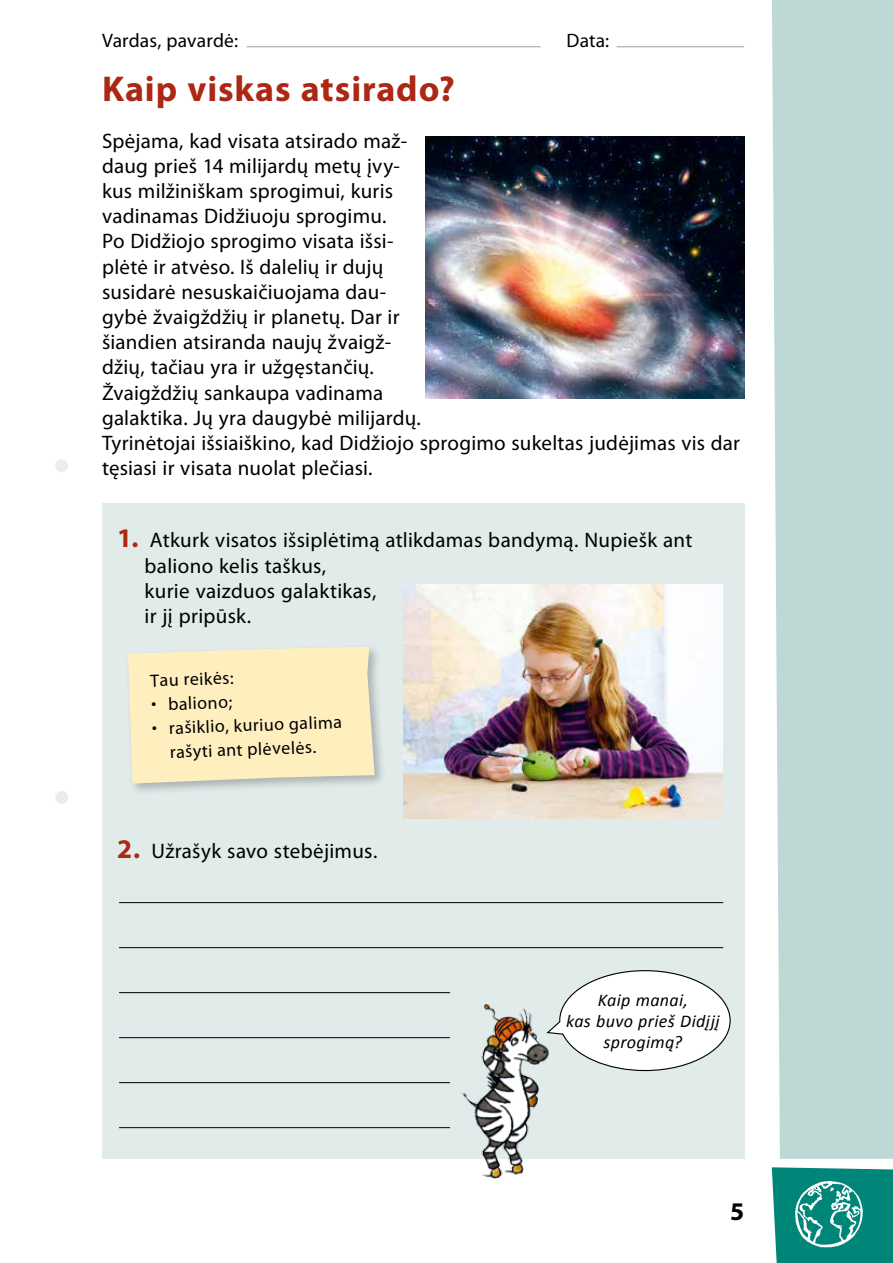
<style>
.page{position:relative;width:893px;height:1263px;background:#fff}
.page>*{position:absolute;margin:0;border:0;box-sizing:border-box;transform-origin:0 0}
.t1{font:700 36px "Myriad Pro";letter-spacing:.025em;color:#ac2714}
.t2{font:700 25.5px "Myriad Pro";color:#000}
.t3{font:21px/25.2px "Myriad Pro";letter-spacing:.01em;color:#000}
.t4{font:19.5px "Myriad Pro";letter-spacing:.01em;color:#000}
.t5{font:18px/24px "Myriad Pro";color:#000;text-align:center}
.t6{font:italic 18px/21px "Calibri";letter-spacing:.02em;color:#000;text-align:center}
.s1{font-weight:700;font-size:27px;color:#ac2714}
</style>
<div class="page">
<div style="left:772px;top:0;width:121px;height:1159px;background:#bed8d5"></div>
<svg style="left:772px;top:1167px;width:121px;height:96px;background:#108e81"></svg>
<img style="left:789px;top:1167px;width:89px;height:87px">
<hr style="left:247px;top:46px;width:294px;height:1px;background:#9c9c9d">
<hr style="left:617px;top:46px;width:127px;height:1px;background:#9c9c9d">
<div style="left:55px;top:459px;width:13px;height:13px;background:#ececec;border-radius:50%"></div>
<div style="left:55px;top:791px;width:13px;height:13px;background:#ececec;border-radius:50%"></div>
<div style="left:102px;top:503px;width:642px;height:656px;background:#e0ebea"></div>
<hr style="left:119px;top:902px;width:604px;height:1px;background:#000">
<hr style="left:119px;top:947px;width:604px;height:1px;background:#000">
<hr style="left:119px;top:992px;width:613px;height:1px;background:#000">
<hr style="left:119px;top:1037px;width:613px;height:1px;background:#000">
<hr style="left:119px;top:1082px;width:613px;height:1px;background:#000">
<hr style="left:119px;top:1127px;width:613px;height:1px;background:#000">
<img style="left:404px;top:584px;width:319px;height:234px">
<div style="left:451px;top:956px;width:289px;height:177px;background:#e0ebea"></div>
<svg style="left:552px;top:970px;width:179px;height:102px"></svg>
<div style="left:124px;top:643px;width:263px;height:153px;background:#000;opacity:.25"></div>
<svg style="left:128px;top:646px;width:247px;height:137px;background:#faecc0"></svg>
<img style="left:425px;top:137px;width:319px;height:262px">
<img style="left:460px;top:1004px;width:92px;height:175px">
<p class="t4" style="left:102px;top:27px;width:138px">Vardas, pavardė:</p>
<p class="t4" style="left:567px;top:27px;width:44px">Data:</p>
<h1 class="t1" style="left:102px;top:65px;width:354px">Kaip viskas atsirado?</h1>
<p class="t3" style="left:102px;top:127px;width:640px">Spėjama, kad visata atsirado maž-<br>daug prieš 14 milijardų metų įvy-<br>kus milžiniškam sprogimui, kuris<br>vadinamas Didžiuoju sprogimu.<br>Po Didžiojo sprogimo visata išsi-<br>plėtė ir atvėso. Iš dalelių ir dujų<br>susidarė nesuskaičiuojama dau-<br>gybė žvaigždžių ir planetų. Dar ir<br>šiandien atsiranda naujų žvaigž-<br>džių, tačiau yra ir užgęstančių.<br>Žvaigždžių sankaupa vadinama<br>galaktika. Jų yra daugybė milijardų.<br>Tyrinėtojai išsiaiškino, kad Didžiojo sprogimo sukeltas judėjimas vis dar tęsiasi ir visata nuolat plečiasi.</p>
<p class="t3" style="left:145px;top:527px;width:549px;text-indent:-27px"><span class="s1">1.</span> Atkurk visatos išsiplėtimą atlikdamas bandymą. Nupiešk ant baliono kelis taškus,<br>kurie vaizduos galaktikas,<br>ir jį pripūsk.</p>
<p class="t5" style="left:150px;top:668px;width:85px;rotate:-2deg">Tau reikės:</p>
<p class="t5" style="left:151px;top:692px;width:83px;rotate:-2deg">• baliono;</p>
<p class="t5" style="left:152px;top:716px;width:192px;rotate:-2deg">• rašiklio, kuriuo galima rašyti ant plėvelės.</p>
<p class="t3" style="left:117px;top:837px;width:262px"><span class="s1">2.</span> Užrašyk savo stebėjimus.</p>
<p class="t6" style="left:566px;top:988px;width:155px">Kaip manai,<br>kas buvo prieš Didįjį sprogimą?</p>
<p class="t2" style="left:730px;top:1195px;width:16px">5</p>
</div>
